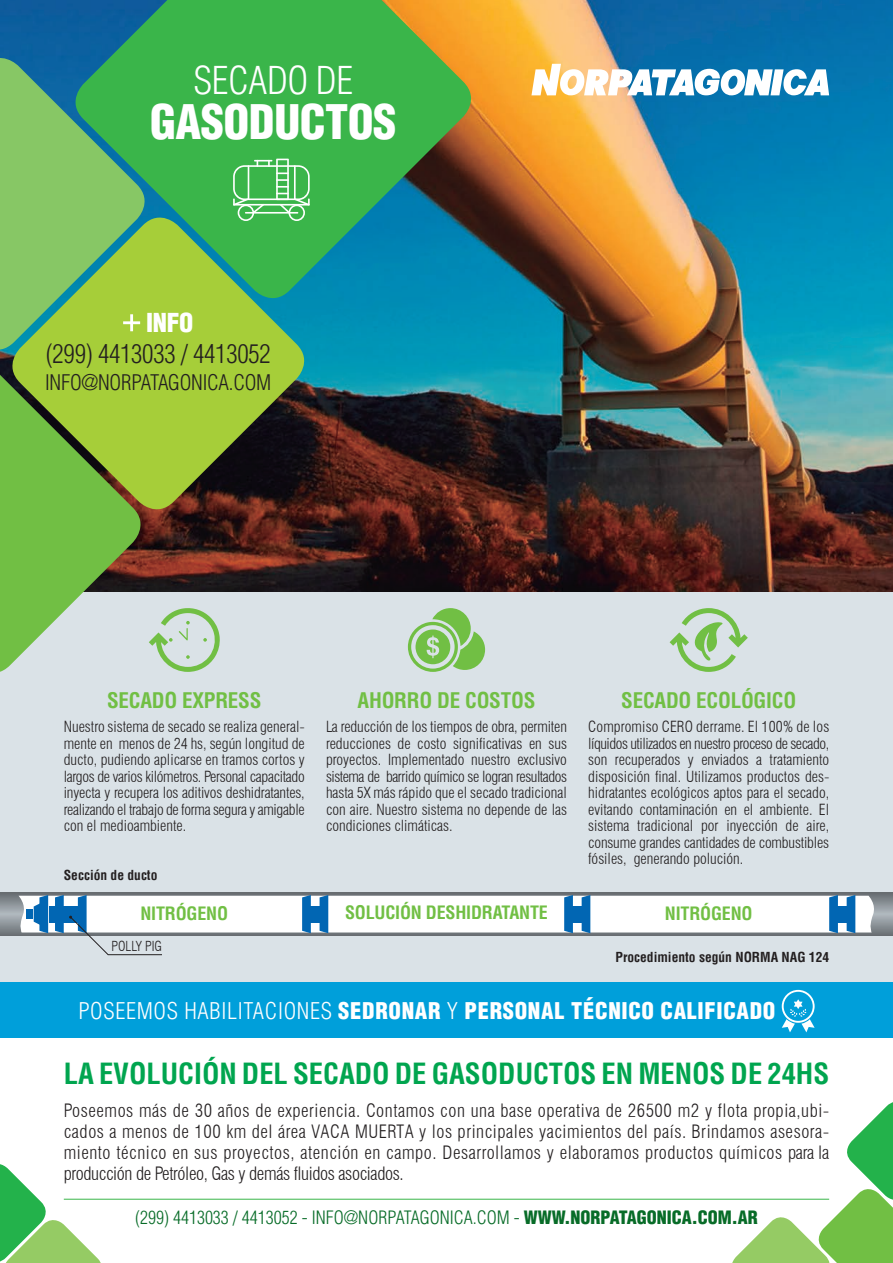
<style>
.page{position:relative;width:893px;height:1263px;background:#fff}
.page>*{position:absolute;margin:0;border:0;box-sizing:border-box;transform-origin:0 0}
.t1{font:900 condensed 46.5px "Helvetica";letter-spacing:-.01em;color:#fff}
.t2{font:300 condensed 37.5px "Helvetica";letter-spacing:-.01em;color:#fff}
.t3{font:28.5px "Switzerland Condensed";color:#00a54f}
.t4{font:300 condensed 25.5px "Helvetica";letter-spacing:-.01em;color:#231f20}
.t5{font:900 condensed 25.5px "Helvetica";color:#fff}
.t6{font:900 condensed 22.5px "Helvetica";letter-spacing:.03em;color:#fff}
.t7{font:21px "Switzerland Condensed";letter-spacing:-.01em;color:#71bf44}
.t8{font:300 condensed 21px "Helvetica";letter-spacing:-.01em;color:#231f20}
.t9{font:300 condensed 18px/21px "Swiss 721 BT";letter-spacing:-.02em;color:#231f20;text-align:justify}
.t10{font:300 condensed 18px "Helvetica";color:#086c28}
.t11{font:18px "Switzerland Condensed";letter-spacing:-.01em;color:#71bf44}
.t12{font:300 condensed 15px/16.5px "Swiss 721 BT";color:#231f20;text-align:justify}
.t13{font:300 condensed 15px "Swiss 721 BT";letter-spacing:-.03em;color:#231f20}
.t14{font:13.5px "Switzerland Condensed";color:#231f20}
.t15{font:300 condensed 13.5px "Swiss 721 BT";color:#231f20}
.s1{font-weight:300}
.s2{font-weight:900}
</style>
<div class="page">
<div style="left:0;top:591px;width:893px;height:391px;background:#dae2e7"></div>
<img style="left:0;top:0;width:893px;height:591px">
<svg style="left:66px;top:0;width:415px;height:308px;background:#3a9e5b"></svg>
<svg style="left:0;top:48px;width:154px;height:164px;background:#58ae69"></svg>
<svg style="left:3px;top:208px;width:311px;height:311px;background:#6a973d"></svg>
<svg style="left:0;top:212px;width:150px;height:460px;background:#8bbd59"></svg>
<svg style="left:531px;top:64px;width:298px;height:31px"></svg>
<svg style="left:726px;top:1102px;width:167px;height:161px"></svg>
<svg style="left:0;top:1164px;width:108px;height:99px"></svg>
<div style="left:0;top:982px;width:893px;height:55px;background:#009fda"></div>
<svg style="left:782px;top:990px;width:33px;height:42px"></svg>
<svg style="left:123px;top:314px;width:17px;height:17px"></svg>
<svg style="left:233px;top:159px;width:77px;height:62px;background:#64c471"></svg>
<hr style="left:248px;top:165px;width:1px;height:35px;background:#fff">
<hr style="left:294px;top:165px;width:2px;height:35px;background:#fff">
<hr style="left:64px;top:1199px;width:765px;height:1px;background:#3ab54a">
<svg style="left:149px;top:607px;width:71px;height:65px"></svg>
<svg style="left:408px;top:608px;width:77px;height:64px"></svg>
<svg style="left:670px;top:608px;width:78px;height:64px"></svg>
<svg style="left:0;top:893px;width:893px;height:42px;background:#797e83"></svg>
<svg style="left:18px;top:895px;width:859px;height:60px"></svg>
<p class="t2" style="left:194px;top:57px;width:161px">SECADO DE</p>
<p class="t1" style="left:150px;top:92px;width:248px">GASODUCTOS</p>
<p class="t5" style="left:146px;top:307px;width:49px">INFO</p>
<p class="t4" style="left:46px;top:338px;width:227px">(299) 4413033 / 4413052</p>
<p class="t8" style="left:45px;top:370px;width:228px">INFO@NORPATAGONICA.COM</p>
<p class="t7" style="left:107px;top:688px;width:156px">SECADO EXPRESS</p>
<p class="t7" style="left:358px;top:688px;width:179px">AHORRO DE COSTOS</p>
<p class="t7" style="left:621px;top:688px;width:176px">SECADO ECOLÓGICO</p>
<p class="t12" style="left:64px;top:718px;width:242px">Nuestro sistema de secado se realiza general&shy;mente en menos de 24 hs, según longitud de ducto, pudiendo aplicarse en tramos cortos y largos de varios kilómetros. Personal capacitado inyecta y recupera los aditivos deshidratantes, realizando el trabajo de forma segura y amigable con el medioambiente.</p>
<p class="t12" style="left:326px;top:718px;width:242px">La reducción de los tiempos de obra, permiten reducciones de costo significativas en sus proyectos. Implementado nuestro exclusivo sistema de barrido químico se logran resultados hasta 5X más rápido que el secado tradicional con aire. Nuestro sistema no depende de las condiciones climáticas.</p>
<p class="t12" style="left:588px;top:718px;width:242px">Compromiso CERO derrame. El 100% de los</p>
<p class="t13" style="left:588px;top:734px;width:242px">líquidos utilizados en nuestro proceso de secado,</p>
<p class="t12" style="left:588px;top:751px;width:242px">son recuperados y enviados a tratamiento disposición final. Utilizamos productos des&shy;hidratantes ecológicos aptos para el secado, evitando contaminación en el ambiente. El sistema tradicional por inyección de aire, consume grandes cantidades de combustibles fósiles, generando polución.</p>
<p class="t14" style="left:64px;top:867px;width:95px">Sección de ducto</p>
<p class="t11" style="left:140px;top:902px;width:89px">NITRÓGENO</p>
<p class="t11" style="left:345px;top:902px;width:204px">SOLUCIÓN DESHIDRATANTE</p>
<p class="t11" style="left:665px;top:902px;width:89px">NITRÓGENO</p>
<p class="t15" style="left:112px;top:938px;width:52px">POLLY PIG</p>
<p class="t14" style="left:615px;top:948px;width:215px">Procedimiento según NORMA NAG 124</p>
<p class="t6" style="left:78px;top:996px;width:698px"><span class="s1">POSEEMOS HABILITACIONES</span> SEDRONAR <span class="s1">Y</span> PERSONAL TÉCNICO CALIFICADO</p>
<p class="t3" style="left:64px;top:1056px;width:767px">LA EVOLUCIÓN DEL SECADO DE GASODUCTOS EN MENOS DE 24HS</p>
<p class="t9" style="left:64px;top:1100px;width:767px">Poseemos más de 30 años de experiencia. Contamos con una base operativa de 26500 m2 y flota propia,ubi&shy;cados a menos de 100 km del área VACA MUERTA y los principales yacimientos del país. Brindamos asesora&shy;miento técnico en sus proyectos, atención en campo. Desarrollamos y elaboramos productos químicos para la producción de Petróleo, Gas y demás fluidos asociados.</p>
<p class="t10" style="left:135px;top:1206px;width:624px">(299) 4413033 / 4413052 - INFO@NORPATAGONICA.COM - <span class="s2">WWW.NORPATAGONICA.COM.AR</span></p>
</div>
